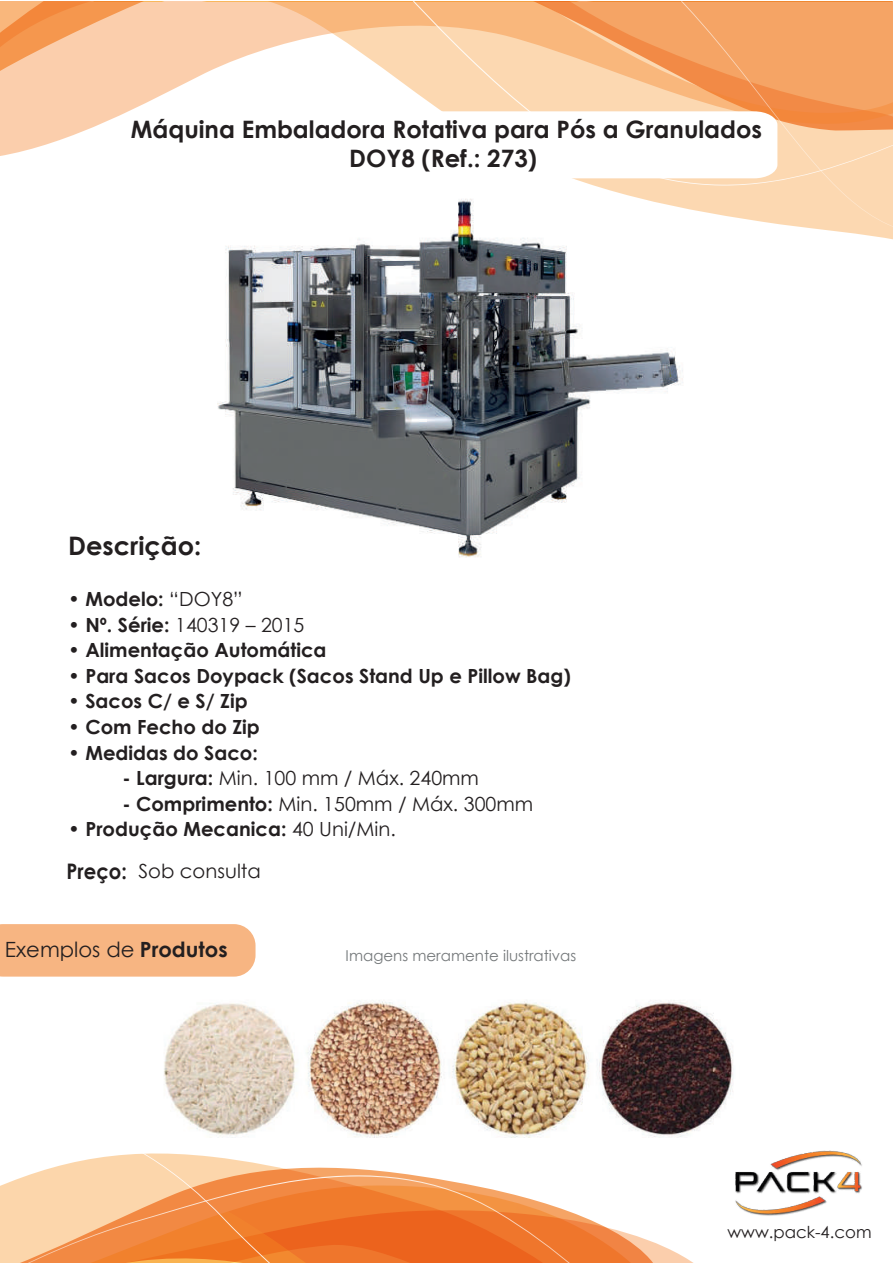
<style>
.page{position:relative;width:893px;height:1263px;background:#fff}
.page>*{position:absolute;margin:0;border:0;box-sizing:border-box;transform-origin:0 0}
.t1{font:700 25.5px "Century Gothic";color:#231f20}
.t2{font:700 24px/28.8px "Century Gothic";color:#231f20;text-align:center}
.t3{font:21px "Century Gothic";color:#231f20}
.t4{font:700 19.5px "Century Gothic";color:#231f20}
.t5{font:19.5px "Century Gothic";color:#231f20}
.t6{font:16.5px "Century Gothic";color:#231f20}
.t7{font:15px "Century Gothic";color:#75797b}
.s1{font-weight:400}
.s2{font-weight:700}
.s3{font-weight:700;font-size:21.45px}
</style>
<div class="page">
<img style="left:217px;top:240px;width:466px;height:318px">
<svg style="left:458px;top:216px;width:435px;height:5px"></svg>
<svg style="left:458px;top:203px;width:435px;height:5px"></svg>
<svg style="left:470px;top:195px;width:423px;height:4px"></svg>
<svg style="left:613px;top:191px;width:280px;height:4px"></svg>
<svg style="left:599px;top:187px;width:294px;height:4px"></svg>
<svg style="left:0;top:2px;width:893px;height:184px"></svg>
<svg style="left:0;top:1150px;width:831px;height:113px"></svg>
<svg style="left:119px;top:111px;width:658px;height:67px"></svg>
<img style="left:734px;top:1151px;width:128px;height:65px">
<div style="left:0;top:924px;width:256px;height:53px;background:#f7b582"></div>
<img style="left:164px;top:1000px;width:570px;height:138px">
<p class="t2" style="left:131px;top:114px;width:633px">Máquina Embaladora Rotativa para Pós a Granulados<br>DOY8 (Ref.: 273)</p>
<h1 class="t1" style="left:68px;top:527px;width:135px">Descrição:</h1>
<p class="t4" style="left:68px;top:584px;width:176px">• Modelo: <span class="s1">“DOY8”</span></p>
<p class="t5" style="left:68px;top:611px;width:238px"><span class="s2">• Nº. Série:</span> 140319 – 2015</p>
<p class="t4" style="left:68px;top:636px;width:260px">• Alimentação Automática</p>
<p class="t4" style="left:68px;top:661px;width:504px">• Para Sacos Doypack (Sacos Stand Up e Pillow Bag)</p>
<p class="t4" style="left:68px;top:687px;width:181px">• Sacos C/ e S/ Zip</p>
<p class="t4" style="left:68px;top:712px;width:193px">• Com Fecho do Zip</p>
<p class="t4" style="left:68px;top:738px;width:191px">• Medidas do Saco:</p>
<p class="t5" style="left:122px;top:764px;width:358px"><span class="s2">- Largura:</span> Min. 100 mm / Máx. 240mm</p>
<p class="t5" style="left:122px;top:790px;width:412px"><span class="s2">- Comprimento:</span> Min. 150mm / Máx. 300mm</p>
<p class="t4" style="left:68px;top:814px;width:329px">• Produção Mecanica: <span class="s1">40 Uni/Min.</span></p>
<p class="t5" style="left:67px;top:857px;width:196px"><span class="s3">Preço:</span> Sob consulta</p>
<p class="t3" style="left:5px;top:934px;width:224px">Exemplos de <span class="s2">Produtos</span></p>
<p class="t7" style="left:346px;top:945px;width:232px">Imagens meramente ilustrativas</p>
<p class="t6" style="left:727px;top:1220px;width:146px">www.pack-4.com</p>
</div>
